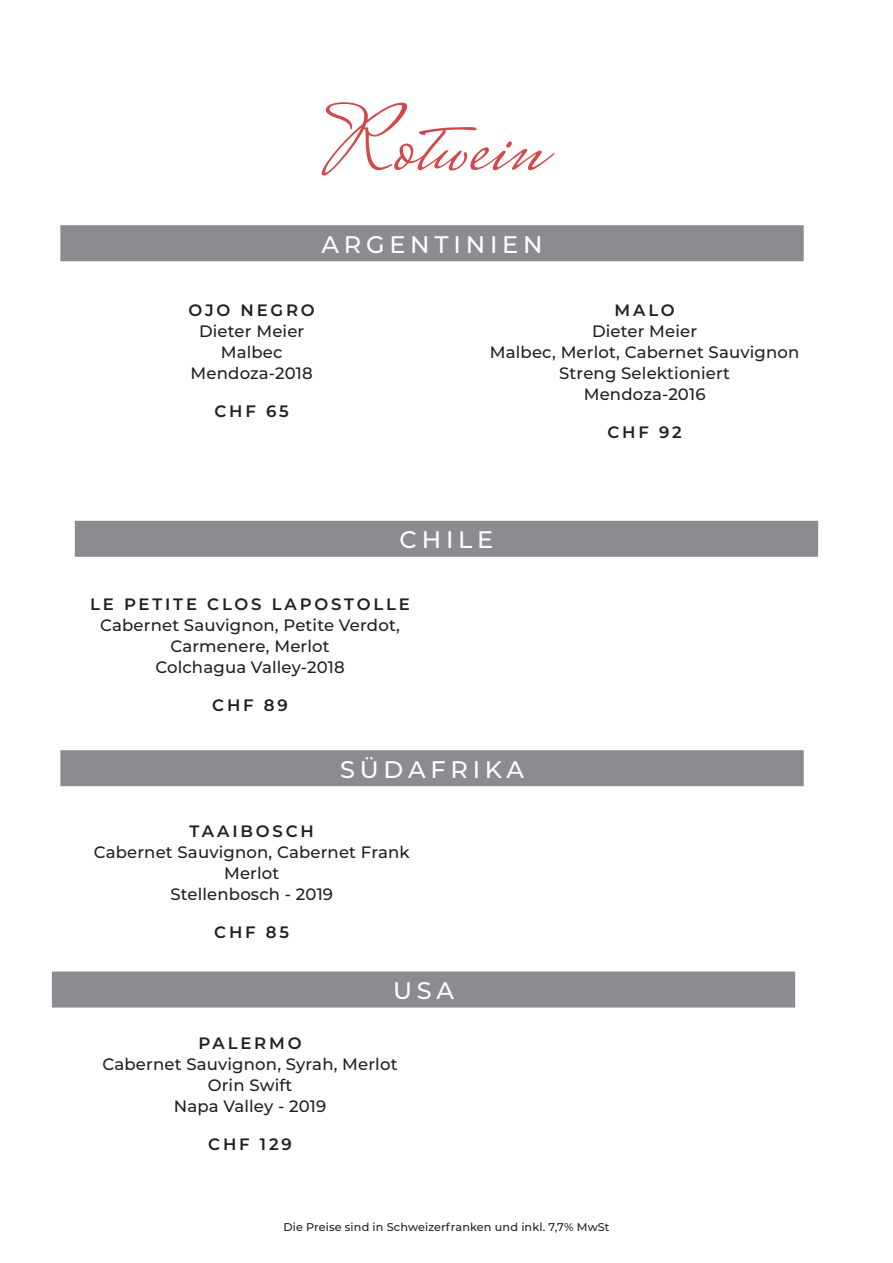
<style>
.page{position:relative;width:893px;height:1263px;background:#fff}
.page>*{position:absolute;margin:0;border:0;box-sizing:border-box;transform-origin:0 0}
.t1{font:91.5px "Mrs Saint Delafield";color:#d3484a}
.t2{font:500 24px "Montserrat";letter-spacing:.2em;color:#fff}
.t3{font:500 16.5px/21px "Montserrat";letter-spacing:.01em;color:#231f20;text-align:center}
.t4{font:600 16.5px "Montserrat";letter-spacing:.17em;color:#231f20}
.t5{font:500 11.25px "Montserrat";letter-spacing:.01em;color:#231f20}
</style>
<div class="page">
<div style="left:60px;top:225px;width:744px;height:36px;background:#8a8c8f"></div>
<div style="left:75px;top:521px;width:743px;height:36px;background:#8a8c8f"></div>
<div style="left:60px;top:750px;width:744px;height:36px;background:#8a8c8f"></div>
<div style="left:52px;top:971px;width:743px;height:36px;background:#8a8c8f"></div>
<h1 class="t1" style="left:322px;top:84px;width:222px">Rotwein</h1>
<h2 class="t2" style="left:321px;top:228px;width:223px">ARGENTINIEN</h2>
<p class="t4" style="left:189px;top:298px;width:128px">OJO NEGRO</p>
<p class="t3" style="left:191px;top:320px;width:124px">Dieter Meier<br>Malbec<br>Mendoza-2018</p>
<p class="t4" style="left:214px;top:399px;width:76px">CHF 65</p>
<p class="t4" style="left:615px;top:298px;width:62px">MALO</p>
<p class="t3" style="left:490px;top:320px;width:311px">Dieter Meier<br>Malbec, Merlot, Cabernet Sauvignon<br>Streng Selektioniert<br>Mendoza-2016</p>
<p class="t4" style="left:607px;top:420px;width:76px">CHF 92</p>
<h2 class="t2" style="left:400px;top:523px;width:95px">CHILE</h2>
<p class="t4" style="left:90px;top:592px;width:321px">LE PETITE CLOS LAPOSTOLLE</p>
<p class="t3" style="left:100px;top:614px;width:301px">Cabernet Sauvignon, Petite Verdot,<br>Carmenere, Merlot<br>Colchagua Valley-2018</p>
<p class="t4" style="left:212px;top:693px;width:77px">CHF 89</p>
<h2 class="t2" style="left:340px;top:752px;width:185px">SÜDAFRIKA</h2>
<p class="t4" style="left:190px;top:819px;width:126px">TAAIBOSCH</p>
<p class="t3" style="left:94px;top:841px;width:318px">Cabernet Sauvignon, Cabernet Frank<br>Merlot<br>Stellenbosch - 2019</p>
<p class="t4" style="left:214px;top:920px;width:76px">CHF 85</p>
<h2 class="t2" style="left:393px;top:974px;width:63px">USA</h2>
<p class="t4" style="left:198px;top:1032px;width:105px">PALERMO</p>
<p class="t3" style="left:103px;top:1053px;width:296px">Cabernet Sauvignon, Syrah, Merlot<br>Orin Swift<br>Napa Valley - 2019</p>
<p class="t4" style="left:208px;top:1133px;width:85px">CHF 129</p>
<p class="t5" style="left:283px;top:1219px;width:328px">Die Preise sind in Schweizerfranken und inkl. 7,7% MwSt</p>
</div>
